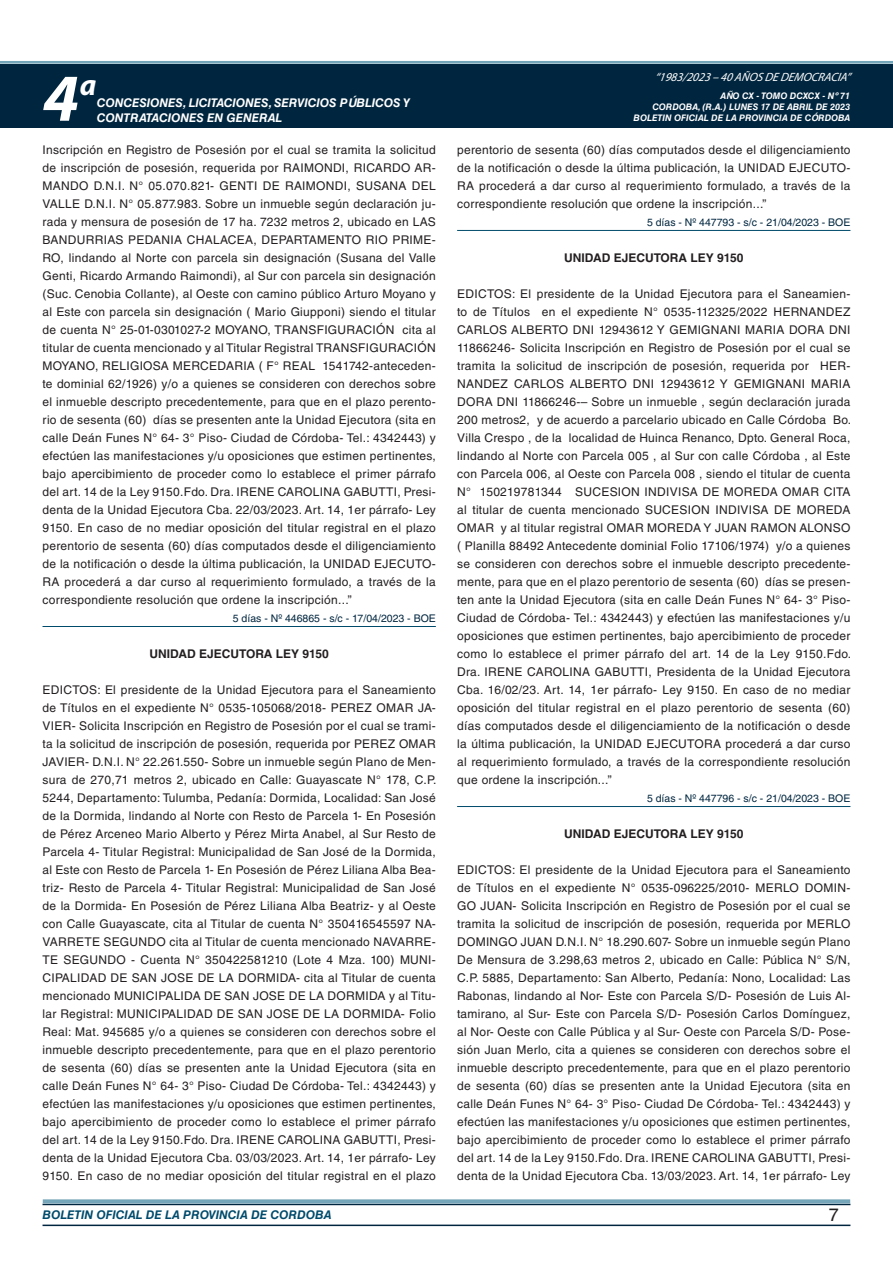
<style>
.page{position:relative;width:893px;height:1263px;background:#fff}
.page>*{position:absolute;margin:0;border:0;box-sizing:border-box;transform-origin:0 0}
.t1{font:italic 700 67.5px "Myriad Pro";color:#fff}
.t2{font:italic 700 30px "Myriad Pro";color:#fff}
.t3{font:18px "Helvetica LT Std";color:#231f20}
.TEXTO_BASE{font:12px/18px "Helvetica LT Std";letter-spacing:.025em;color:#231f20;text-align:justify}
.t4{font:italic 700 12px/14.4px "Helvetica LT Std";color:#fff}
.RESUELVE{font:700 12px "Helvetica LT Std";color:#231f20}
.t5{font:italic 700 12px "Helvetica LT Std";color:#004b6c}
.t6{font:italic 12px "Myriad Pro";color:#fff}
.FECHA_DE_VENCIMIENTO{font:10.5px "Helvetica LT Std";color:#00263f}
.t7{font:italic 700 9px/10.8px "Helvetica LT Std";color:#fff;text-align:right}
</style>
<div class="page">
<div style="left:0;top:61px;width:893px;height:6px;background:#fff;opacity:.75"></div>
<hr style="left:43px;top:1224px;width:807px;height:2px;background:#00263f">
<div style="left:42px;top:1198px;width:809px;height:8px;background:#fff;opacity:.75"></div>
<div style="left:0;top:64px;width:893px;height:64px;background:#00263f"></div>
<hr style="left:43px;top:626px;width:393px;height:1px;background:#004b6c">
<hr style="left:457px;top:230px;width:393px;height:1px;background:#004b6c">
<hr style="left:457px;top:806px;width:393px;height:1px;background:#004b6c">
<h1 class="t1" style="left:43px;top:54px;width:38px">4</h1>
<h2 class="t2" style="left:80px;top:66px;width:18px">a</h2>
<p class="t4" style="left:97px;top:96px;width:315px">CONCESIONES, LICITACIONES, SERVICIOS PÚBLICOS Y<br>CONTRATACIONES EN GENERAL</p>
<p class="t6" style="left:655px;top:70px;width:197px">“ 1983/2023 – 40 AÑOS DE DEMOCRACIA”</p>
<p class="t7" style="left:652px;top:91px;width:199px">AÑO CX - TOMO DCXCX - Nº 71<br>CORDOBA, (R.A.) LUNES 17 DE ABRIL DE 2023</p>
<p class="t7" style="left:634px;top:112px;width:218px">BOLETIN OFICIAL DE LA PROVINCIA DE CÓRDOBA</p>
<p class="TEXTO_BASE" style="left:43px;top:141px;width:395px">Inscripción en Registro de Posesión por el cual se tramita la solicitud de inscripción de posesión, requerida por RAIMONDI, RICARDO AR-MANDO D.N.I. N° 05.070.821- GENTI DE RAIMONDI, SUSANA DEL VALLE D.N.I. N° 05.877.983. Sobre un inmueble según declaración ju&shy;rada y mensura de posesión de 17 ha. 7232 metros 2, ubicado en LAS BANDURRIAS PEDANIA CHALACEA, DEPARTAMENTO RIO PRIME-RO, lindando al Norte con parcela sin designación (Susana del Valle Genti, Ricardo Armando Raimondi), al Sur con parcela sin designación (Suc. Cenobia Collante), al Oeste con camino público Arturo Moyano y al Este con parcela sin designación ( Mario Giupponi) siendo el titular de cuenta N° 25-01-0301027-2 MOYANO, TRANSFIGURACIÓN cita al titular de cuenta mencionado y al Titular Registral TRANSFIGURACIÓN MOYANO, RELIGIOSA MERCEDARIA ( F° REAL 1541742-anteceden&shy;te dominial 62/1926) y/o a quienes se consideren con derechos sobre el inmueble descripto precedentemente, para que en el plazo perento&shy;rio de sesenta (60) días se presenten ante la Unidad Ejecutora (sita en calle Deán Funes N° 64- 3° Piso- Ciudad de Córdoba- Tel.: 4342443) y efectúen las manifestaciones y/u oposiciones que estimen pertinentes, bajo apercibimiento de proceder como lo establece el primer párrafo del art. 14 de la Ley 9150.Fdo. Dra. IRENE CAROLINA GABUTTI, Presi&shy;denta de la Unidad Ejecutora Cba. 22/03/2023. Art. 14, 1er párrafo- Ley 9150. En caso de no mediar oposición del titular registral en el plazo perentorio de sesenta (60) días computados desde el diligenciamiento de la notificación o desde la última publicación, la UNIDAD EJECUTO-RA procederá a dar curso al requerimiento formulado, a través de la correspondiente resolución que ordene la inscripción...”</p>
<p class="FECHA_DE_VENCIMIENTO" style="left:233px;top:612px;width:205px">5 días - Nº 446865 - s/c - 17/04/2023 - BOE</p>
<p class="RESUELVE" style="left:150px;top:646px;width:181px">UNIDAD EJECUTORA LEY 9150</p>
<p class="TEXTO_BASE" style="left:43px;top:681px;width:396px">EDICTOS: El presidente de la Unidad Ejecutora para el Saneamiento de Títulos en el expediente N° 0535-105068/2018- PEREZ OMAR JA-VIER- Solicita Inscripción en Registro de Posesión por el cual se trami&shy;ta la solicitud de inscripción de posesión, requerida por PEREZ OMAR JAVIER- D.N.I. N° 22.261.550- Sobre un inmueble según Plano de Men&shy;sura de 270,71 metros 2, ubicado en Calle: Guayascate N° 178, C.P.<br>5244, Departamento: Tulumba, Pedanía: Dormida, Localidad: San José de la Dormida, lindando al Norte con Resto de Parcela 1- En Posesión de Pérez Arceneo Mario Alberto y Pérez Mirta Anabel, al Sur Resto de Parcela 4- Titular Registral: Municipalidad de San José de la Dormida, al Este con Resto de Parcela 1- En Posesión de Pérez Liliana Alba Bea&shy;triz- Resto de Parcela 4- Titular Registral: Municipalidad de San José de la Dormida- En Posesión de Pérez Liliana Alba Beatriz- y al Oeste con Calle Guayascate, cita al Titular de cuenta N° 350416545597 NA-VARRETE SEGUNDO cita al Titular de cuenta mencionado NAVARRE-TE SEGUNDO - Cuenta N° 350422581210 (Lote 4 Mza. 100) MUNI-CIPALIDAD DE SAN JOSE DE LA DORMIDA- cita al Titular de cuenta mencionado MUNICIPALIDA DE SAN JOSE DE LA DORMIDA y al Titu&shy;lar Registral: MUNICIPALIDAD DE SAN JOSE DE LA DORMIDA- Folio Real: Mat. 945685 y/o a quienes se consideren con derechos sobre el inmueble descripto precedentemente, para que en el plazo perentorio de sesenta (60) días se presenten ante la Unidad Ejecutora (sita en calle Deán Funes N° 64- 3° Piso- Ciudad De Córdoba- Tel.: 4342443) y efectúen las manifestaciones y/u oposiciones que estimen pertinentes, bajo apercibimiento de proceder como lo establece el primer párrafo del art. 14 de la Ley 9150.Fdo. Dra. IRENE CAROLINA GABUTTI, Presi&shy;denta de la Unidad Ejecutora Cba. 03/03/2023. Art. 14, 1er párrafo- Ley 9150. En caso de no mediar oposición del titular registral en el plazo</p>
<p class="TEXTO_BASE" style="left:457px;top:141px;width:395px">perentorio de sesenta (60) días computados desde el diligenciamiento de la notificación o desde la última publicación, la UNIDAD EJECUTO-RA procederá a dar curso al requerimiento formulado, a través de la correspondiente resolución que ordene la inscripción...”</p>
<p class="FECHA_DE_VENCIMIENTO" style="left:647px;top:216px;width:205px">5 días - Nº 447793 - s/c - 21/04/2023 - BOE</p>
<p class="RESUELVE" style="left:564px;top:250px;width:181px">UNIDAD EJECUTORA LEY 9150</p>
<p class="TEXTO_BASE" style="left:457px;top:285px;width:396px">EDICTOS: El presidente de la Unidad Ejecutora para el Saneamien&shy;to de Títulos en el expediente N° 0535-112325/2022 HERNANDEZ CARLOS ALBERTO DNI 12943612 Y GEMIGNANI MARIA DORA DNI 11866246- Solicita Inscripción en Registro de Posesión por el cual se tramita la solicitud de inscripción de posesión, requerida por HER-NANDEZ CARLOS ALBERTO DNI 12943612 Y GEMIGNANI MARIA DORA DNI 11866246-– Sobre un inmueble , según declaración jurada 200 metros2, y de acuerdo a parcelario ubicado en Calle Córdoba Bo.<br>Villa Crespo , de la localidad de Huinca Renanco, Dpto. General Roca, lindando al Norte con Parcela 005 , al Sur con calle Córdoba , al Este con Parcela 006, al Oeste con Parcela 008 , siendo el titular de cuenta N° 150219781344 SUCESION INDIVISA DE MOREDA OMAR CITA al titular de cuenta mencionado SUCESION INDIVISA DE MOREDA OMAR y al titular registral OMAR MOREDA Y JUAN RAMON ALONSO ( Planilla 88492 Antecedente dominial Folio 17106/1974) y/o a quienes se consideren con derechos sobre el inmueble descripto precedente&shy;mente, para que en el plazo perentorio de sesenta (60) días se presen&shy;ten ante la Unidad Ejecutora (sita en calle Deán Funes N° 64- 3° Piso-Ciudad de Córdoba- Tel.: 4342443) y efectúen las manifestaciones y/u oposiciones que estimen pertinentes, bajo apercibimiento de proceder como lo establece el primer párrafo del art. 14 de la Ley 9150.Fdo.<br>Dra. IRENE CAROLINA GABUTTI, Presidenta de la Unidad Ejecutora Cba. 16/02/23. Art. 14, 1er párrafo- Ley 9150. En caso de no mediar oposición del titular registral en el plazo perentorio de sesenta (60) días computados desde el diligenciamiento de la notificación o desde la última publicación, la UNIDAD EJECUTORA procederá a dar curso al requerimiento formulado, a través de la correspondiente resolución que ordene la inscripción...”</p>
<p class="FECHA_DE_VENCIMIENTO" style="left:647px;top:792px;width:205px">5 días - Nº 447796 - s/c - 21/04/2023 - BOE</p>
<p class="RESUELVE" style="left:564px;top:826px;width:181px">UNIDAD EJECUTORA LEY 9150</p>
<p class="TEXTO_BASE" style="left:457px;top:861px;width:395px">EDICTOS: El presidente de la Unidad Ejecutora para el Saneamiento de Títulos en el expediente N° 0535-096225/2010- MERLO DOMIN-GO JUAN- Solicita Inscripción en Registro de Posesión por el cual se tramita la solicitud de inscripción de posesión, requerida por MERLO DOMINGO JUAN D.N.I. N° 18.290.607- Sobre un inmueble según Plano De Mensura de 3.298,63 metros 2, ubicado en Calle: Pública N° S/N, C.P. 5885, Departamento: San Alberto, Pedanía: Nono, Localidad: Las Rabonas, lindando al Nor- Este con Parcela S/D- Posesión de Luis Al&shy;tamirano, al Sur- Este con Parcela S/D- Posesión Carlos Domínguez, al Nor- Oeste con Calle Pública y al Sur- Oeste con Parcela S/D- Pose&shy;sión Juan Merlo, cita a quienes se consideren con derechos sobre el inmueble descripto precedentemente, para que en el plazo perentorio de sesenta (60) días se presenten ante la Unidad Ejecutora (sita en calle Deán Funes N° 64- 3° Piso- Ciudad De Córdoba- Tel.: 4342443) y efectúen las manifestaciones y/u oposiciones que estimen pertinentes, bajo apercibimiento de proceder como lo establece el primer párrafo del art. 14 de la Ley 9150.Fdo. Dra. IRENE CAROLINA GABUTTI, Presi&shy;denta de la Unidad Ejecutora Cba. 13/03/2023. Art. 14, 1er párrafo- Ley</p>
<p class="t5" style="left:43px;top:1208px;width:290px">BOLETIN OFICIAL DE LA PROVINCIA DE CORDOBA</p>
<h3 class="t3" style="left:829px;top:1204px;width:12px">7</h3>
</div>
